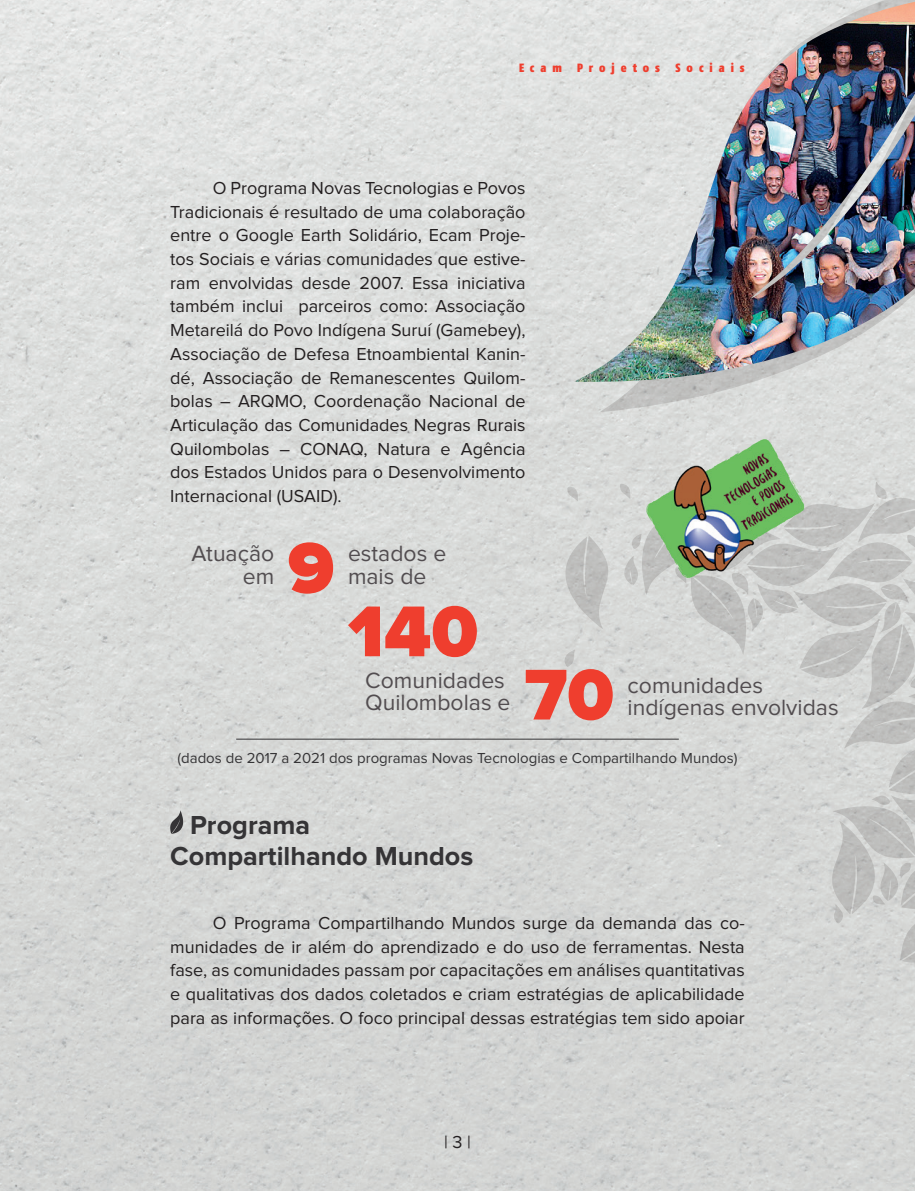
<style>
.page{position:relative;width:915px;height:1191px;background:#fff}
.page>*{position:absolute;margin:0;border:0;box-sizing:border-box;transform-origin:0 0}
.BIG_number{font:900 74.4px "Proxima Nova";color:#ef3e2e}
.SUB_TITULO{font:700 27px/31px "Proxima Nova";color:#353436}
.BIG_NUMER_texto{font:22.95px/22.5px "Proxima Nova";color:#524d50}
.TEXTO{font:18px/23.7px "Proxima Nova";color:#231f20;text-align:justify}
.FONTE{font:15px "Proxima Nova";color:#353436}
.TITULO{font:900 12px "Fago Co";letter-spacing:.5em;color:#ef3e2e}
</style>
<div class="page">
<img style="left:0;top:0;width:914px;height:1191px">
<svg style="left:600px;top:0;width:314px;height:412px;background:#d5d6d5"></svg>
<svg style="left:563px;top:536px;width:46px;height:93px;background:#c8c9c8"></svg>
<svg style="left:563px;top:649px;width:11px;height:18px"></svg>
<svg style="left:567px;top:486px;width:11px;height:15px"></svg>
<svg style="left:619px;top:482px;width:295px;height:481px;background:#d0d1d0"></svg>
<img style="left:642px;top:435px;width:166px;height:146px">
<hr style="left:236px;top:739px;width:442px;height:1px;background:#353436">
<svg style="left:170px;top:810px;width:13px;height:24px"></svg>
<img style="left:574px;top:2px;width:340px;height:381px">
<p class="TITULO" style="left:519px;top:61px;width:44px">Ecam</p>
<p class="TITULO" style="left:577px;top:61px;width:85px">Projetos</p>
<p class="TITULO" style="left:675px;top:61px;width:71px">Sociais</p>
<p class="TEXTO" style="left:170px;top:177px;width:357px;text-indent:43px">O Programa Novas Tecnologias e Povos Tradicionais é resultado de uma colaboração entre o Google Earth Solidário, Ecam Proje&shy;tos Sociais e várias comunidades que estive&shy;ram envolvidas desde 2007. Essa iniciativa também inclui parceiros como: Associação Metareilá do Povo Indígena Suruí (Gamebey), Associação de Defesa Etnoambiental Kanin&shy;dé, Associação de Remanescentes Quilom&shy;bolas – ARQMO, Coordenação Nacional de Articulação das Comunidades Negras Rurais Quilombolas – CONAQ, Natura e Agência dos Estados Unidos para o Desenvolvimento Internacional (USAID).</p>
<p class="BIG_NUMER_texto" style="left:191px;top:543px;width:84px">Atuação</p>
<p class="BIG_NUMER_texto" style="left:243px;top:566px;width:33px">em</p>
<p class="BIG_number" style="left:288px;top:534px;width:48px">9</p>
<p class="BIG_NUMER_texto" style="left:348px;top:543px;width:100px">estados e</p>
<p class="BIG_NUMER_texto" style="left:348px;top:566px;width:80px">mais de</p>
<p class="BIG_number" style="left:348px;top:597px;width:132px">140</p>
<p class="BIG_NUMER_texto" style="left:365px;top:670px;width:147px">Comunidades<br>Quilombolas e</p>
<p class="BIG_number" style="left:524px;top:660px;width:91px">70</p>
<p class="BIG_NUMER_texto" style="left:627px;top:675px;width:212px">comunidades indígenas envolvidas</p>
<p class="FONTE" style="left:177px;top:751px;width:561px">(dados de 2017 a 2021 dos programas Novas Tecnologias e Compartilhando Mundos)</p>
<p class="SUB_TITULO" style="left:170px;top:810px;width:304px;text-indent:20px">Programa<br>Compartilhando Mundos</p>
<p class="TEXTO" style="left:170px;top:911px;width:576px;text-indent:43px">O Programa Compartilhando Mundos surge da demanda das co&shy;munidades de ir além do aprendizado e do uso de ferramentas. Nesta fase, as comunidades passam por capacitações em análises quantitativas e qualitativas dos dados coletados e criam estratégias de aplicabilidade para as informações. O foco principal dessas estratégias tem sido apoiar</p>
<p class="TEXTO" style="left:444px;top:1131px;width:28px">| 3 |</p>
</div>
